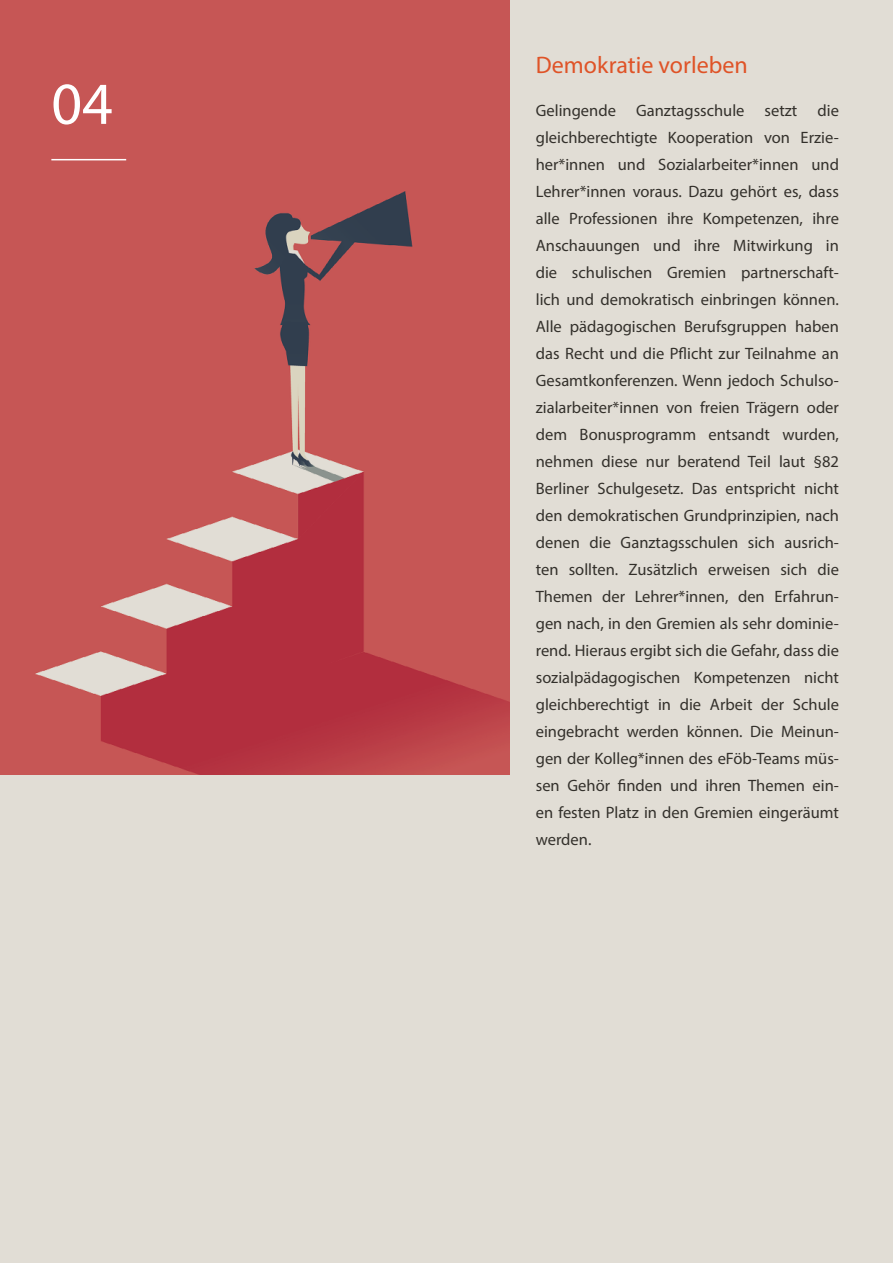
<style>
.page{position:relative;width:893px;height:1263px;background:#e1ddd5}
.page>*{position:absolute;margin:0;border:0;box-sizing:border-box;transform-origin:0 0}
.t1{font:60px "Myriad Pro";color:#fff}
.t2{font:24px "Myriad Pro";color:#df5327}
.t3{font:16.5px/27px "Myriad Pro";color:#312e29;text-align:justify}
</style>
<div class="page">
<img style="left:0;top:0;width:510px;height:774px">
<hr style="left:51px;top:159px;width:75px;height:1px;background:#fff">
<h1 class="t1" style="left:51px;top:67px;width:63px">04</h1>
<h2 class="t2" style="left:536px;top:50px;width:213px">Demokratie vorleben</h2>
<p class="t3" style="left:536px;top:97px;width:305px">Gelingende Ganztagsschule setzt die gleichberechtigte Kooperation von Erzie&shy;her*innen und Sozialarbeiter*innen und Lehrer*innen voraus. Dazu gehört es, dass alle Professionen ihre Kompetenzen, ihre Anschauungen und ihre Mitwirkung in die schulischen Gremien partnerschaft&shy;lich und demokratisch einbringen können.<br>Alle pädagogischen Berufsgruppen haben das Recht und die Pflicht zur Teilnahme an Gesamtkonferenzen. Wenn jedoch Schulso&shy;zialarbeiter*innen von freien Trägern oder dem Bonusprogramm entsandt wurden, nehmen diese nur beratend Teil laut §82<br>Berliner Schulgesetz. Das entspricht nicht den demokratischen Grundprinzipien, nach denen die Ganztagsschulen sich ausrich&shy;ten sollten. Zusätzlich erweisen sich die Themen der Lehrer*innen, den Erfahrun&shy;gen nach, in den Gremien als sehr dominie&shy;rend. Hieraus ergibt sich die Gefahr, dass die sozialpädagogischen Kompetenzen nicht gleichberechtigt in die Arbeit der Schule eingebracht werden können. Die Meinun&shy;gen der Kolleg*innen des eFöb-Teams müs&shy;sen Gehör finden und ihren Themen ein&shy;en festen Platz in den Gremien eingeräumt werden.</p>
</div>
